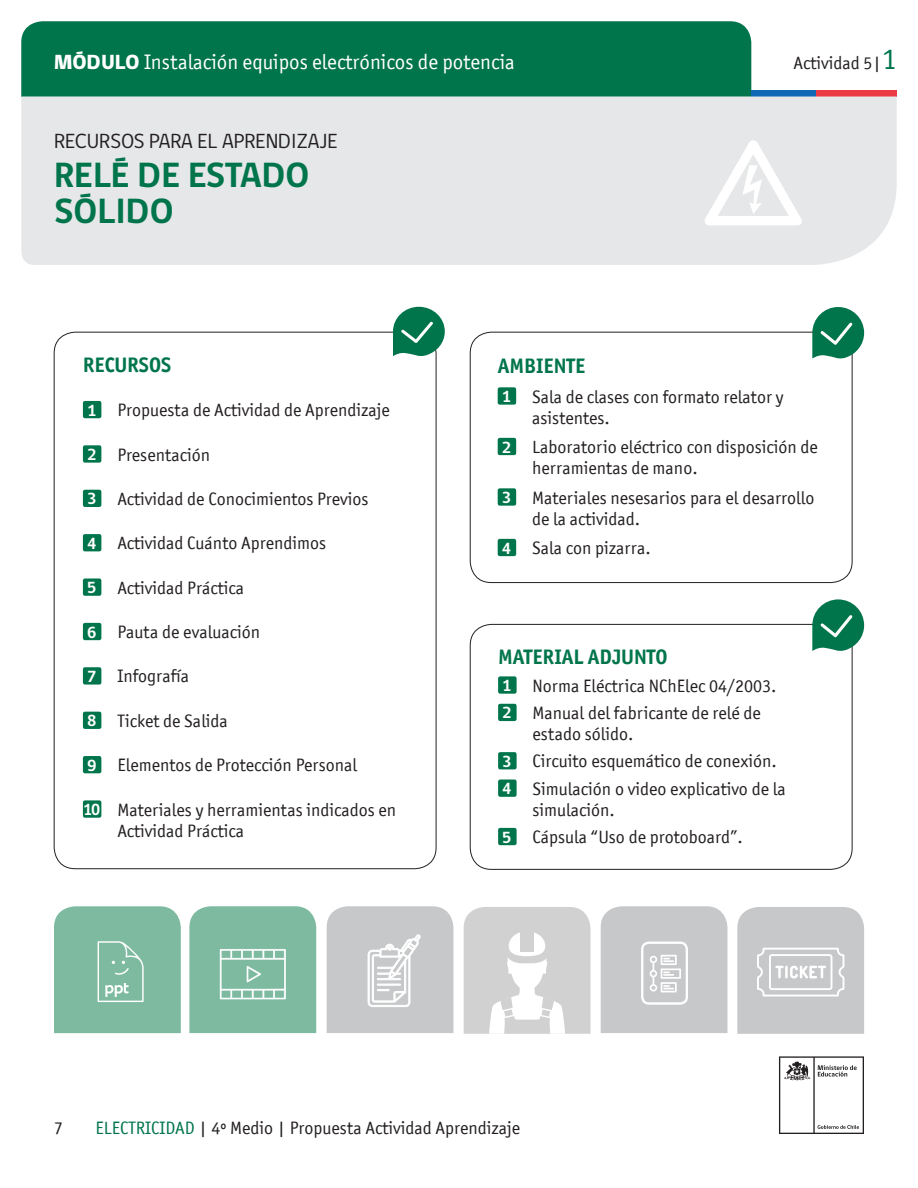
<style>
.page{position:relative;width:918px;height:1188px;background:#fff}
.page>*{position:absolute;margin:0;border:0;box-sizing:border-box;transform-origin:0 0}
.t1{font:700 36px/36px "gob CL";color:#00754b}
.t2{font:21px "Officina San ITC";color:#fff}
.t3{font:700 21px "Officina San ITC";color:#00754b}
.t4{font:21px "gob CL";color:#231f20}
.t5{font:18px/21px "Officina San ITC";color:#231f20}
.t6{font:700 16.5px "gob CL";color:#fff}
.s1{font-family:"gob CL";font-weight:800}
.s2{font-size:30px;color:#00754b}
.s3{color:#00754b}
</style>
<div class="page">
<svg style="left:779px;top:1056px;width:85px;height:78px"></svg>
<div style="left:21px;top:21px;width:730px;height:76px;background:#00754b"></div>
<div style="left:751px;top:90px;width:65px;height:7px;background:#0f69b4"></div>
<div style="left:816px;top:90px;width:81px;height:7px;background:#eb3c46"></div>
<div style="left:21px;top:97px;width:876px;height:168px;background:#e6e7e9"></div>
<svg style="left:393px;top:307px;width:52px;height:51px"></svg>
<div style="left:470px;top:624px;width:383px;height:246px;border:1px solid #231f20;border-radius:21px"></div>
<svg style="left:812px;top:599px;width:52px;height:53px"></svg>
<div style="left:470px;top:332px;width:383px;height:251px;border:1px solid #231f20;border-radius:21px"></div>
<svg style="left:812px;top:307px;width:52px;height:53px"></svg>
<div style="left:83px;top:401px;width:18px;height:17px;background:#00754b;border-radius:2px"></div>
<div style="left:83px;top:445px;width:18px;height:18px;background:#00754b;border-radius:2px"></div>
<div style="left:83px;top:490px;width:18px;height:17px;background:#00754b;border-radius:2px"></div>
<div style="left:83px;top:534px;width:18px;height:17px;background:#00754b;border-radius:2px"></div>
<div style="left:83px;top:578px;width:18px;height:18px;background:#00754b;border-radius:2px"></div>
<div style="left:83px;top:623px;width:18px;height:17px;background:#00754b;border-radius:2px"></div>
<div style="left:83px;top:667px;width:18px;height:18px;background:#00754b;border-radius:2px"></div>
<div style="left:83px;top:712px;width:18px;height:17px;background:#00754b;border-radius:2px"></div>
<div style="left:83px;top:756px;width:18px;height:17px;background:#00754b;border-radius:2px"></div>
<div style="left:83px;top:800px;width:18px;height:18px;background:#00754b;border-radius:2px"></div>
<div style="left:498px;top:387px;width:18px;height:18px;background:#00754b;border-radius:2px"></div>
<div style="left:498px;top:438px;width:18px;height:17px;background:#00754b;border-radius:2px"></div>
<div style="left:498px;top:488px;width:18px;height:18px;background:#00754b;border-radius:2px"></div>
<div style="left:498px;top:539px;width:18px;height:17px;background:#00754b;border-radius:2px"></div>
<div style="left:498px;top:676px;width:19px;height:18px;background:#00754b;border-radius:2px"></div>
<div style="left:498px;top:704px;width:19px;height:17px;background:#00754b;border-radius:2px"></div>
<div style="left:498px;top:752px;width:19px;height:17px;background:#00754b;border-radius:2px"></div>
<div style="left:498px;top:780px;width:19px;height:17px;background:#00754b;border-radius:2px"></div>
<div style="left:498px;top:828px;width:19px;height:17px;background:#00754b;border-radius:2px"></div>
<svg style="left:704px;top:140px;width:99px;height:85px"></svg>
<div style="left:54px;top:906px;width:127px;height:127px;background:#7dbaa0"></div>
<svg style="left:737px;top:907px;width:127px;height:127px;background:#cbccce"></svg>
<svg style="left:327px;top:906px;width:126px;height:127px;background:#cccdce"></svg>
<svg style="left:189px;top:906px;width:127px;height:127px;background:#85bea6"></svg>
<svg style="left:601px;top:906px;width:127px;height:127px;background:#c9cacc"></svg>
<div style="left:641px;top:942px;width:47px;height:63px;border:2px solid #fff;border-radius:7px"></div>
<svg style="left:464px;top:907px;width:126px;height:127px"></svg>
<p class="t2" style="left:54px;top:50px;width:462px"><span class="s1">MÓDULO</span> Instalación equipos electrónicos de potencia</p>
<p class="t5" style="left:794px;top:53px;width:105px">Actividad 5|<span class="s2">1</span></p>
<p class="t4" style="left:54px;top:127px;width:285px">RECURSOS PARA EL APRENDIZAJE</p>
<p class="t1" style="left:54px;top:158px;width:257px">RELÉ DE ESTADO<br>SÓLIDO</p>
<p class="t3" style="left:83px;top:352px;width:90px">RECURSOS</p>
<p class="t6" style="left:87px;top:399px;width:11px">1</p>
<p class="t5" style="left:117px;top:399px;width:274px">Propuesta de Actividad de Aprendizaje</p>
<p class="t6" style="left:87px;top:443px;width:11px">2</p>
<p class="t5" style="left:117px;top:444px;width:94px">Presentación</p>
<p class="t6" style="left:87px;top:488px;width:11px">3</p>
<p class="t5" style="left:117px;top:488px;width:253px">Actividad de Conocimientos Previos</p>
<p class="t6" style="left:87px;top:532px;width:11px">4</p>
<p class="t5" style="left:117px;top:533px;width:210px">Actividad Cuánto Aprendimos</p>
<p class="t6" style="left:87px;top:576px;width:11px">5</p>
<p class="t5" style="left:117px;top:577px;width:128px">Actividad Práctica</p>
<p class="t6" style="left:87px;top:621px;width:11px">6</p>
<p class="t5" style="left:117px;top:621px;width:144px">Pauta de evaluación</p>
<p class="t6" style="left:87px;top:665px;width:11px">7</p>
<p class="t5" style="left:117px;top:666px;width:73px">Infografía</p>
<p class="t6" style="left:87px;top:710px;width:11px">8</p>
<p class="t5" style="left:117px;top:710px;width:112px">Ticket de Salida</p>
<p class="t6" style="left:87px;top:754px;width:11px">9</p>
<p class="t5" style="left:117px;top:755px;width:241px">Elementos de Protección Personal</p>
<p class="t6" style="left:83px;top:798px;width:19px">10</p>
<p class="t5" style="left:117px;top:799px;width:280px">Materiales y herramientas indicados en<br>Actividad Práctica</p>
<p class="t3" style="left:498px;top:353px;width:89px">AMBIENTE</p>
<p class="t6" style="left:502px;top:385px;width:11px">1</p>
<p class="t5" style="left:532px;top:386px;width:253px">Sala de clases con formato relator y asistentes.</p>
<p class="t6" style="left:502px;top:436px;width:11px">2</p>
<p class="t5" style="left:532px;top:436px;width:287px">Laboratorio eléctrico con disposición de herramientas de mano.</p>
<p class="t6" style="left:502px;top:486px;width:11px">3</p>
<p class="t5" style="left:532px;top:487px;width:284px">Materiales nesesarios para el desarrollo de la actividad.</p>
<p class="t6" style="left:502px;top:537px;width:11px">4</p>
<p class="t5" style="left:532px;top:537px;width:120px">Sala con pizarra.</p>
<p class="t3" style="left:498px;top:644px;width:171px">MATERIAL ADJUNTO</p>
<p class="t6" style="left:502px;top:674px;width:11px">1</p>
<p class="t5" style="left:533px;top:675px;width:246px">Norma Eléctrica NChElec 04/2003.</p>
<p class="t6" style="left:502px;top:702px;width:11px">2</p>
<p class="t5" style="left:533px;top:702px;width:230px">Manual del fabricante de relé de estado sólido.</p>
<p class="t6" style="left:502px;top:750px;width:11px">3</p>
<p class="t5" style="left:533px;top:751px;width:246px">Circuito esquemático de conexión.</p>
<p class="t6" style="left:502px;top:777px;width:11px">4</p>
<p class="t5" style="left:533px;top:778px;width:255px">Simulación o video explicativo de la simulación.</p>
<p class="t6" style="left:502px;top:826px;width:11px">5</p>
<p class="t5" style="left:533px;top:826px;width:212px">Cápsula “Uso de protoboard”.</p>
<p class="t5" style="left:54px;top:1117px;width:10px">7</p>
<p class="t5" style="left:95px;top:1117px;width:426px"><span class="s3">ELECTRICIDAD</span> | 4º Medio | Propuesta Actividad Aprendizaje</p>
</div>
